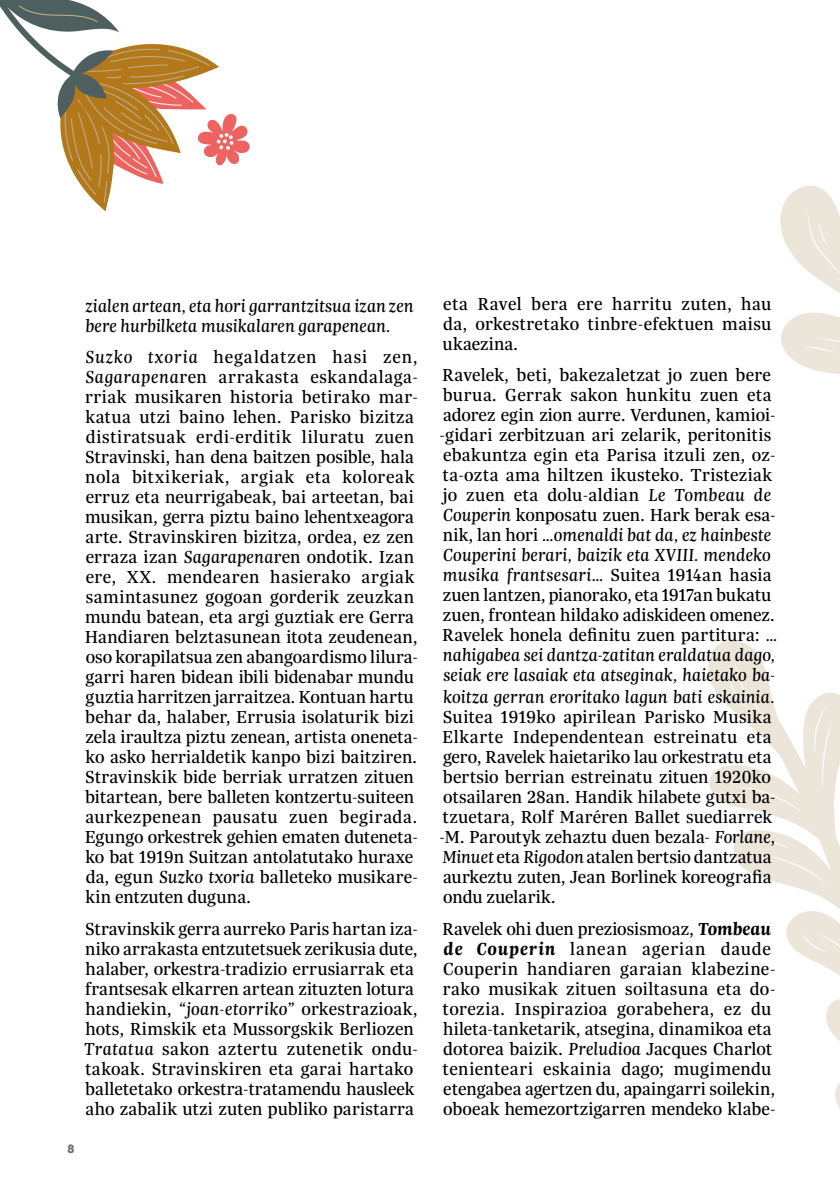
<style>
.page{position:relative;width:840px;height:1191px;background:#fff}
.page>*{position:absolute;margin:0;border:0;box-sizing:border-box;transform-origin:0 0}
.t1{font:18.6px/20px "Trola";letter-spacing:.01em;color:#000}
.t2{font:italic 18.6px/20px "Trola";color:#000}
.t3{font:800 12px "Gilroy";color:#706f6f}
.s1{font-style:italic}
.s2{font-weight:700;font-style:italic}
</style>
<div class="page">
<svg style="left:708px;top:186px;width:131px;height:921px"></svg>
<svg style="left:803px;top:338px;width:36px;height:24px"></svg>
<svg style="left:807px;top:211px;width:32px;height:68px"></svg>
<svg style="left:752px;top:840px;width:38px;height:9px"></svg>
<svg style="left:735px;top:786px;width:67px;height:27px"></svg>
<svg style="left:762px;top:855px;width:67px;height:31px"></svg>
<svg style="left:801px;top:932px;width:38px;height:44px"></svg>
<svg style="left:813px;top:704px;width:19px;height:85px"></svg>
<svg style="left:728px;top:661px;width:37px;height:57px"></svg>
<svg style="left:0;top:0;width:250px;height:211px"></svg>
<p class="t3" style="left:67px;top:1141px;width:8px">8</p>
<p class="t2" style="left:85px;top:295px;width:329px">zialen artean, eta hori garrantzitsua izan zen bere hurbilketa musikalaren garapenean.</p>
<p class="t1" style="left:85px;top:346px;width:334px"><span class="s1">Suzko txoria</span> hegaldatzen hasi zen, <span class="s1">Sagarapena</span>ren arrakasta eskandalaga&shy;rriak musikaren historia betirako mar&shy;katua utzi baino lehen. Parisko bizitza distiratsuak erdi-erditik liluratu zuen Stravinski, han dena baitzen posible, hala nola bitxikeriak, argiak eta koloreak erruz eta neurrigabeak, bai arteetan, bai musikan, gerra piztu baino lehentxeagora arte. Stravinskiren bizitza, ordea, ez zen erraza izan <span class="s1">Sagarapena</span>ren ondotik. Izan ere, XX. mendearen hasierako argiak samintasunez gogoan gorderik zeuzkan mundu batean, eta argi guztiak ere Gerra Handiaren belztasunean itota zeudenean, oso korapilatsua zen abangoardismo lilura&shy;garri haren bidean ibili bidenabar mundu guztia harritzen jarraitzea. Kontuan hartu behar da, halaber, Errusia isolaturik bizi zela iraultza piztu zenean, artista oneneta&shy;ko asko herrialdetik kanpo bizi baitziren.<br>Stravinskik bide berriak urratzen zituen bitartean, bere balleten kontzertu-suiteen aurkezpenean pausatu zuen begirada.<br>Egungo orkestrek gehien ematen duteneta&shy;ko bat 1919n Suitzan antolatutako huraxe da, egun <span class="s1">Suzko txoria</span> balleteko musikare&shy;kin entzuten duguna.</p>
<p class="t1" style="left:84px;top:918px;width:335px">Stravinskik gerra aurreko Paris hartan iza&shy;niko arrakasta entzutetsuek zerikusia dute, halaber, orkestra-tradizio errusiarrak eta frantsesak elkarren artean zituzten lotura handiekin, <span class="s1">“joan-etorriko”</span> orkestrazioak, hots, Rimskik eta Mussorgskik Berliozen <span class="s1">Tratatua</span> sakon aztertu zutenetik ondu&shy;takoak. Stravinskiren eta garai hartako balletetako orkestra-tratamendu hausleek aho zabalik utzi zuten publiko paristarra</p>
<p class="t1" style="left:442px;top:293px;width:330px;text-align:justify">eta Ravel bera ere harritu zuten, hau da, orkestretako tinbre-efektuen maisu ukaezina.</p>
<p class="t1" style="left:439px;top:364px;width:339px">Ravelek, beti, bakezaletzat jo zuen bere burua. Gerrak sakon hunkitu zuen eta adorez egin zion aurre. Verdunen, kamioi--gidari zerbitzuan ari zelarik, peritonitis ebakuntza egin eta Parisa itzuli zen, oz&shy;ta-ozta ama hiltzen ikusteko. Tristeziak jo zuen eta dolu-aldian <span class="s1">Le Tombeau de Couperin</span> konposatu zuen. Hark berak esa&shy;nik, lan hori <span class="s1">…omenaldi bat da, ez hainbeste Couperini berari, baizik eta XVIII. mendeko musika frantsesari…</span> Suitea 1914an hasia zuen lantzen, pianorako, eta 1917an bukatu zuen, frontean hildako adiskideen omenez.<br>Ravelek honela definitu zuen partitura: <span class="s1">… nahigabea sei dantza-zatitan eraldatua dago, seiak ere lasaiak eta atseginak, haietako ba-</span></p>
<p class="t2" style="left:442px;top:686px;width:333px">koitza gerran eroritako lagun bati eskainia.</p>
<p class="t1" style="left:439px;top:706px;width:337px">Suitea 1919ko apirilean Parisko Musika Elkarte Independentean estreinatu eta gero, Ravelek haietariko lau orkestratu eta bertsio berrian estreinatu zituen 1920ko otsailaren 28an. Handik hilabete gutxi ba&shy;tzuetara, Rolf Maréren Ballet suediarrek -M. Paroutyk zehaztu duen bezala- <span class="s1">Forlane</span>, <span class="s1">Minuet</span> eta <span class="s1">Rigodon</span> atalen bertsio dantzatua aurkeztu zuten, Jean Borlinek koreografia ondu zuelarik.</p>
<p class="t1" style="left:442px;top:918px;width:334px">Ravelek ohi duen preziosismoaz, <span class="s2">Tombeau de Couperin</span> lanean agerian daude Couperin handiaren garaian klabezine&shy;rako musikak zituen soiltasuna eta do&shy;torezia. Inspirazioa gorabehera, ez du hileta-tanketarik, atsegina, dinamikoa eta dotorea baizik. <span class="s1">Preludioa</span> Jacques Charlot tenienteari eskainia dago; mugimendu etengabea agertzen du, apaingarri soilekin, oboeak hemezortzigarren mendeko klabe-</p>
</div>
